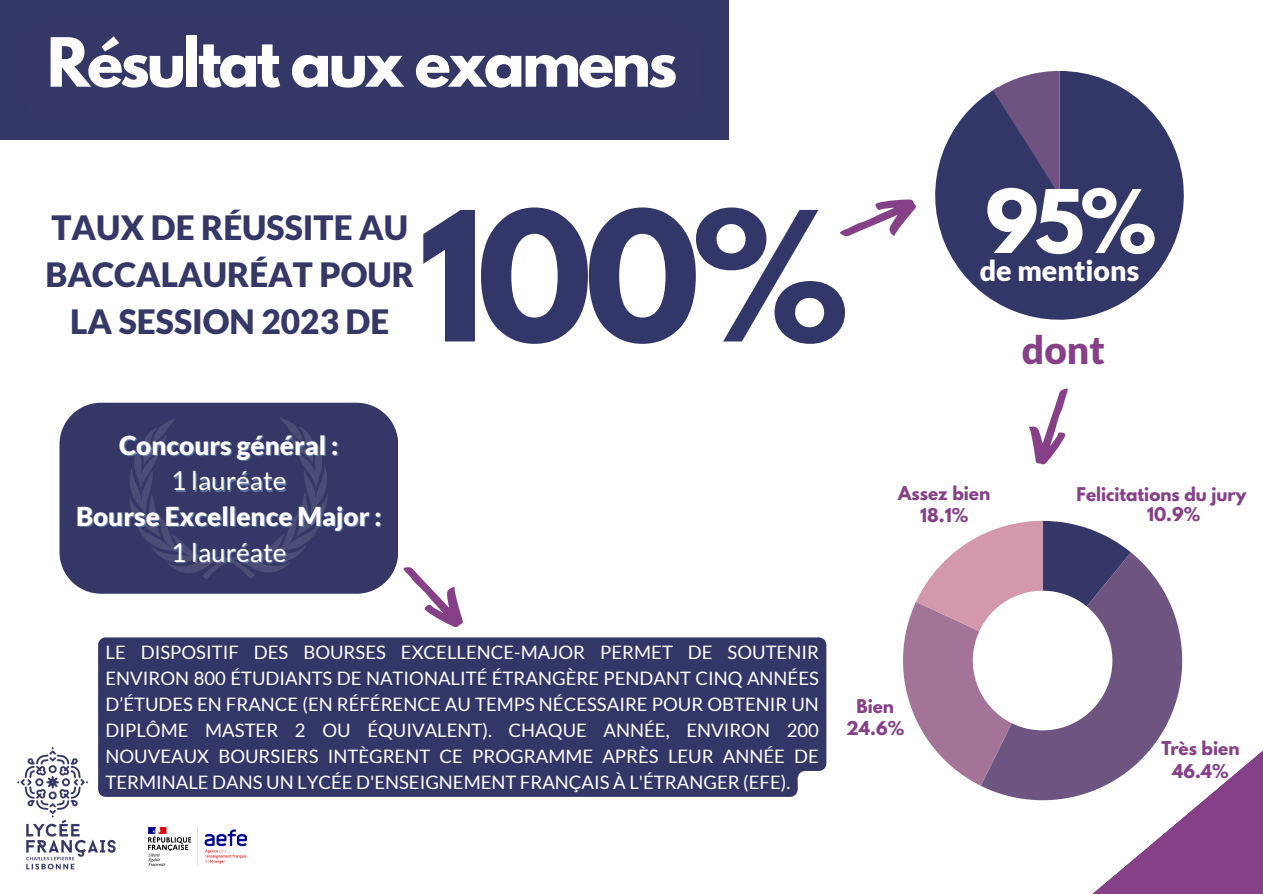
<style>
.page{position:relative;width:1263px;height:894px;background:#fff}
.page>*{position:absolute;margin:0;border:0;box-sizing:border-box;transform-origin:0 0}
.t1{font:700 159.3px "League Spartan";color:#333668}
.t2{font:700 77.55px "League Spartan";color:#fff}
.t3{font:700 60px "League Spartan";letter-spacing:-.05em;color:#fff}
.t4{font:900 38.85px "Lato";color:#864088}
.t5{font:900 33.45px/46.8px "Lato";color:#353866;text-align:center}
.t6{font:900 28.5px "Lato";color:#fff}
.t7{font:900 26.1px "Lato";color:#fff}
.t8{font:26.1px "Lato";color:#fff}
.t9{font:18.45px/25.8px "Lato";color:#fff;text-align:justify}
.t10{font:700 16.8px/22.6px "League Spartan";color:#864088;text-align:center}
.s1{color:rgb(154 203 255/.4)}
</style>
<div class="page">
<svg style="left:935px;top:71px;width:249px;height:248px;fill:#333768"></svg>
<svg style="left:993px;top:71px;width:67px;height:124px;background:#5c4f7d"></svg>
<img style="left:17px;top:747px;width:109px;height:123px">
<img style="left:148px;top:827px;width:99px;height:39px">
<div style="left:59px;top:402px;width:339px;height:191px;background:#353866"></div>
<svg style="left:129px;top:417px;width:199px;height:162px;background:#393b68"></svg>
<svg style="left:392px;top:552px;width:71px;height:75px"></svg>
<svg style="left:1029px;top:388px;width:39px;height:77px"></svg>
<svg style="left:840px;top:199px;width:76px;height:38px"></svg>
<div style="left:0;top:0;width:728px;height:139px;background:#333768"></div>
<div style="left:98px;top:637px;width:728px;height:159px;background:#333768"></div>
<svg style="left:903px;top:520px;width:360px;height:373px"></svg>
<h5 class="t3" style="left:47px;top:33px;width:632px">Résultat aux examens</h5>
<h6 class="t5" style="left:45px;top:204px;width:370px">TAUX DE RÉUSSITE AU<br>BACCALAURÉAT POUR<br>LA SESSION 2023 DE</h6>
<p class="t1" style="left:419px;top:198px;width:431px">100%</p>
<p class="t7" style="left:119px;top:429px;width:221px">Concours général :</p>
<p class="t8" style="left:172px;top:464px;width:116px"><span class="s1">1</span> lauréate</p>
<p class="t7" style="left:76px;top:500px;width:307px">Bourse Excellence Major :</p>
<p class="t8" style="left:171px;top:536px;width:117px">1 lauréate</p>
<h1 class="t2" style="left:985px;top:183px;width:173px">95%</h1>
<h4 class="t6" style="left:980px;top:253px;width:161px">de mentions</h4>
<p class="t4" style="left:1022px;top:325px;width:85px">dont</p>
<p class="t10" style="left:898px;top:483px;width:93px">Assez bien<br>18.1%</p>
<p class="t10" style="left:1076px;top:485px;width:171px">Felicitations du jury</p>
<p class="t10" style="left:1147px;top:505px;width:55px">10.9%</p>
<p class="t9" style="left:106px;top:639px;width:715px">LE DISPOSITIF DES BOURSES EXCELLENCE-MAJOR PERMET DE SOUTENIR ENVIRON 800 ÉTUDIANTS DE NATIONALITÉ ÉTRANGÈRE PENDANT CINQ ANNÉES D’ÉTUDES EN FRANCE (EN RÉFÉRENCE AU TEMPS NÉCESSAIRE POUR OBTENIR UN DIPLÔME MASTER 2 OU ÉQUIVALENT). CHAQUE ANNÉE, ENVIRON 200<br>NOUVEAUX BOURSIERS INTÈGRENT CE PROGRAMME APRÈS LEUR ANNÉE DE TERMINALE DANS UN LYCÉE D'ENSEIGNEMENT FRANÇAIS À L'ÉTRANGER (EFE).</p>
<p class="t10" style="left:846px;top:696px;width:59px">Bien<br>24.6%</p>
<p class="t10" style="left:1161px;top:739px;width:80px">Très bien<br>46.4%</p>
</div>
